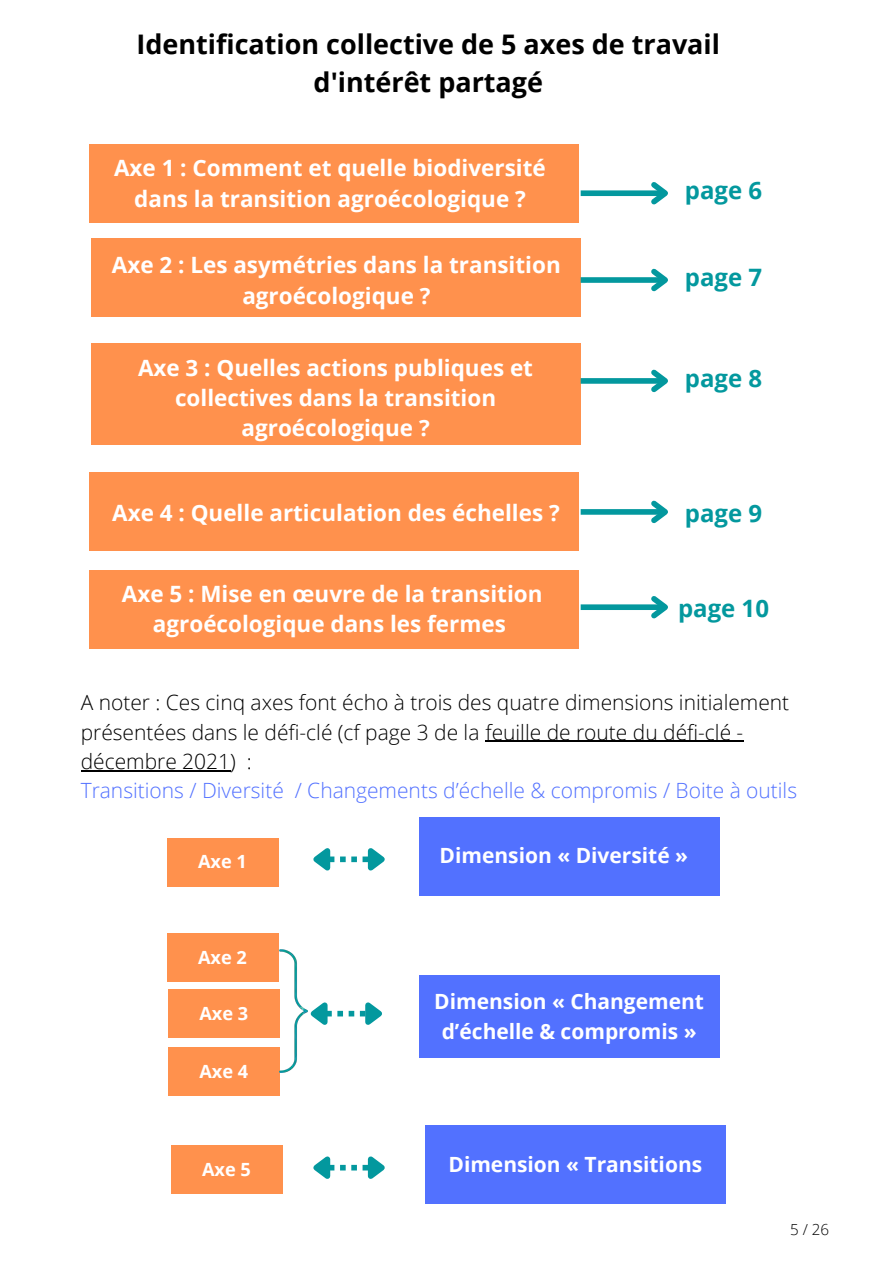
<style>
.page{position:relative;width:893px;height:1264px;background:#fff}
.page>*{position:absolute;margin:0;border:0;box-sizing:border-box;transform-origin:0 0}
.t1{font:700 27px/37px "Open Sans";color:#000;text-align:center}
.t2{font:700 24px "Open Sans";color:#03989e}
.t3{font:700 22.5px/30.3px "Open Sans";color:#fff;text-align:center}
.t4{font:300 21px/29.2px "Open Sans";color:#000}
.t5{font:700 21px/29.2px "Open Sans";color:#fff;text-align:center}
.t6{font:300 21px "Open Sans";color:#5271ff}
.t7{font:700 18.15px "Open Sans";color:#fff}
.t8{font:300 15.15px "Open Sans";color:#000}
</style>
<div class="page">
<div style="left:91px;top:343px;width:489px;height:102px;background:#ff914d"></div>
<div style="left:89px;top:472px;width:490px;height:78px;background:#ff914d"></div>
<div style="left:89px;top:570px;width:490px;height:78px;background:#ff914d"></div>
<svg style="left:313px;top:848px;width:72px;height:23px"></svg>
<div style="left:89px;top:144px;width:490px;height:78px;background:#ff914d"></div>
<div style="left:91px;top:238px;width:489px;height:78px;background:#ff914d"></div>
<div style="left:419px;top:817px;width:300px;height:78px;background:#5271ff"></div>
<div style="left:419px;top:975px;width:300px;height:82px;background:#5271ff"></div>
<div style="left:425px;top:1125px;width:300px;height:78px;background:#5271ff"></div>
<div style="left:580px;top:190px;width:85px;height:6px;background:#03989e"></div>
<svg style="left:646px;top:182px;width:22px;height:23px"></svg>
<div style="left:580px;top:277px;width:85px;height:6px;background:#03989e"></div>
<svg style="left:646px;top:268px;width:22px;height:24px"></svg>
<div style="left:580px;top:378px;width:85px;height:6px;background:#03989e"></div>
<svg style="left:646px;top:369px;width:22px;height:24px"></svg>
<div style="left:580px;top:509px;width:85px;height:5px;background:#03989e"></div>
<svg style="left:646px;top:500px;width:22px;height:24px"></svg>
<div style="left:580px;top:604px;width:85px;height:6px;background:#03989e"></div>
<svg style="left:646px;top:596px;width:22px;height:23px"></svg>
<svg style="left:307px;top:1002px;width:75px;height:23px"></svg>
<svg style="left:313px;top:1156px;width:72px;height:23px"></svg>
<div style="left:167px;top:838px;width:111px;height:48px;background:#ff914d"></div>
<div style="left:167px;top:933px;width:111px;height:48px;background:#ff914d"></div>
<div style="left:168px;top:989px;width:111px;height:48px;background:#ff914d"></div>
<div style="left:168px;top:1047px;width:111px;height:48px;background:#ff914d"></div>
<div style="left:171px;top:1145px;width:111px;height:48px;background:#ff914d"></div>
<img style="left:279px;top:949px;width:28px;height:123px">
<hr style="left:485px;top:740px;width:258px;height:2px;background:#000">
<hr style="left:81px;top:770px;width:149px;height:1px;background:#000">
<p class="t1" style="left:136px;top:25px;width:585px">Identification collective de 5 axes de travail d'intérêt partagé</p>
<p class="t3" style="left:114px;top:152px;width:433px">Axe 1 : Comment et quelle biodiversité dans la transition agroécologique ?</p>
<p class="t3" style="left:112px;top:249px;width:450px">Axe 2 : Les asymétries dans la transition agroécologique ?</p>
<p class="t3" style="left:138px;top:351px;width:396px">Axe 3 : Quelles actions publiques et collectives dans la transition agroécologique ?</p>
<p class="t3" style="left:112px;top:497px;width:449px">Axe 4 : Quelle articulation des échelles ?</p>
<p class="t3" style="left:122px;top:578px;width:422px">Axe 5 : Mise en œuvre de la transition agroécologique dans les fermes</p>
<p class="t2" style="left:685px;top:173px;width:79px">page 6</p>
<p class="t2" style="left:685px;top:260px;width:79px">page 7</p>
<p class="t2" style="left:685px;top:361px;width:79px">page 8</p>
<p class="t2" style="left:685px;top:496px;width:79px">page 9</p>
<p class="t2" style="left:678px;top:592px;width:92px">page 10</p>
<p class="t4" style="left:81px;top:687px;width:710px">A noter : Ces cinq axes font écho à trois des quatre dimensions initialement présentées dans le défi-clé (cf page 3 de la feuille de route du défi-clé - décembre 2021) :</p>
<p class="t6" style="left:81px;top:775px;width:717px">Transitions / Diversité / Changements d’échelle &amp; compromis / Boite à outils</p>
<p class="t7" style="left:198px;top:849px;width:50px">Axe 1</p>
<p class="t7" style="left:198px;top:944px;width:50px">Axe 2</p>
<p class="t7" style="left:199px;top:1000px;width:50px">Axe 3</p>
<p class="t7" style="left:199px;top:1058px;width:50px">Axe 4</p>
<p class="t7" style="left:202px;top:1156px;width:50px">Axe 5</p>
<p class="t5" style="left:439px;top:840px;width:250px">Dimension « Diversité »</p>
<p class="t5" style="left:434px;top:986px;width:271px">Dimension « Changement d’échelle &amp; compromis »</p>
<p class="t5" style="left:448px;top:1148px;width:255px">Dimension « Transitions</p>
<p class="t8" style="left:790px;top:1218px;width:40px">5 / 26</p>
</div>
